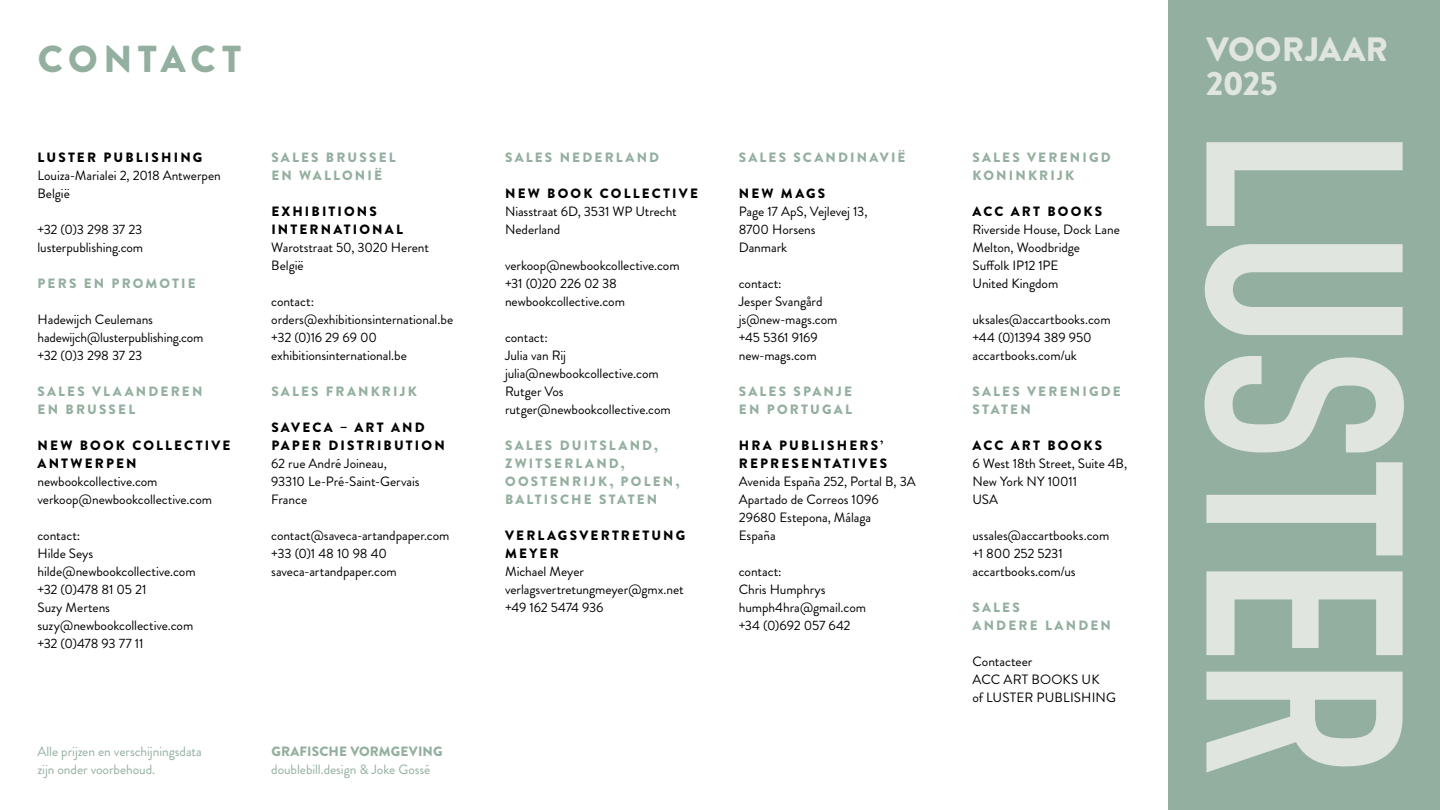
<style>
.page{position:relative;width:1440px;height:810px;background:#fff}
.page>*{position:absolute;margin:0;border:0;box-sizing:border-box;transform-origin:0 0}
.t1{font:900 37.5px "Brandon Grotesque";letter-spacing:.14em;color:#93af9f}
.t2{font:900 33.75px/33.8px "Brandon Grotesque";color:#e0e5e0}
.t3{font:13.5px/18px "Brandon Grotesque";letter-spacing:-.005em;color:#000}
.t4{font:900 13.5px/18px "Brandon Grotesque";letter-spacing:.16em;color:#93af9f}
.t5{font:900 13.5px/18px "Brandon Grotesque";letter-spacing:.16em;color:#000}
.t6{font:13.5px/18px "Brandon Grotesque";letter-spacing:-.005em;color:#93af9f}
.t7{font:900 13.5px "Brandon Grotesque";letter-spacing:.01em;color:#93af9f}
</style>
<div class="page">
<div style="left:1169px;top:0;width:271px;height:810px;background:#93af9f"></div>
<svg style="left:1206px;top:142px;width:197px;height:84px"></svg>
<svg style="left:1205px;top:244px;width:198px;height:91px"></svg>
<svg style="left:1205px;top:356px;width:199px;height:96px"></svg>
<svg style="left:1206px;top:462px;width:197px;height:93px"></svg>
<svg style="left:1206px;top:571px;width:197px;height:84px"></svg>
<svg style="left:1206px;top:672px;width:197px;height:100px"></svg>
<h1 class="t1" style="left:38px;top:33px;width:205px">CONTACT</h1>
<p class="t5" style="left:38px;top:149px;width:166px">LUSTER PUBLISHING</p>
<p class="t3" style="left:37px;top:167px;width:185px">Louiza-Marialei 2, 2018 Antwerpen<br>België</p>
<p class="t3" style="left:37px;top:221px;width:107px">+32 (0)3 298 37 23 lusterpublishing.com</p>
<p class="t4" style="left:38px;top:275px;width:159px">PERS EN PROMOTIE</p>
<p class="t3" style="left:37px;top:311px;width:168px">Hadewijch Ceulemans hadewijch@lusterpublishing.com +32 (0)3 298 37 23</p>
<p class="t4" style="left:38px;top:383px;width:166px">SALES VLAANDEREN<br>EN BRUSSEL</p>
<p class="t5" style="left:38px;top:437px;width:194px">NEW BOOK COLLECTIVE<br>ANTWERPEN</p>
<p class="t3" style="left:37px;top:473px;width:176px">newbookcollective.com verkoop@newbookcollective.com</p>
<p class="t3" style="left:37px;top:527px;width:160px">contact:<br>Hilde Seys hilde@newbookcollective.com +32 (0)478 81 05 21<br>Suzy Mertens suzy@newbookcollective.com +32 (0)478 93 77 11</p>
<p class="t4" style="left:271px;top:148px;width:126px">SALES BRUSSEL<br>EN WALLONIË</p>
<p class="t5" style="left:271px;top:202px;width:133px">EXHIBITIONS<br>INTERNATIONAL</p>
<p class="t3" style="left:271px;top:238px;width:159px">Warotstraat 50, 3020 Herent<br>België</p>
<p class="t3" style="left:271px;top:292px;width:183px">contact: orders@exhibitionsinternational.be +32 (0)16 29 69 00 exhibitionsinternational.be</p>
<p class="t4" style="left:271px;top:382px;width:147px">SALES FRANKRIJK</p>
<p class="t5" style="left:271px;top:418px;width:175px">SAVECA – ART AND<br>PAPER DISTRIBUTION</p>
<p class="t3" style="left:271px;top:454px;width:150px">62 rue André Joineau,<br>93310 Le-Pré-Saint-Gervais<br>France</p>
<p class="t3" style="left:271px;top:526px;width:180px">contact@saveca-artandpaper.com +33 (0)1 48 10 98 40 saveca-artandpaper.com</p>
<p class="t6" style="left:37px;top:742px;width:166px">Alle prijzen en verschijningsdata zijn onder voorbehoud.</p>
<p class="t7" style="left:271px;top:742px;width:173px">GRAFISCHE VORMGEVING</p>
<p class="t6" style="left:271px;top:760px;width:161px">doublebill.design &amp; Joke Gossé</p>
<p class="t4" style="left:505px;top:148px;width:156px">SALES NEDERLAND</p>
<p class="t5" style="left:505px;top:184px;width:194px">NEW BOOK COLLECTIVE</p>
<p class="t3" style="left:505px;top:202px;width:173px">Niasstraat 6D, 3531 WP Utrecht<br>Nederland</p>
<p class="t3" style="left:505px;top:256px;width:176px">verkoop@newbookcollective.com +31 (0)20 226 02 38 newbookcollective.com</p>
<p class="t3" style="left:505px;top:328px;width:167px">contact:<br>Julia van Rij julia@newbookcollective.com<br>Rutger Vos rutger@newbookcollective.com</p>
<p class="t4" style="left:505px;top:436px;width:176px">SALES DUITSLAND,<br>ZWITSERLAND,<br>OOSTENRIJK, POLEN,<br>BALTISCHE STATEN</p>
<p class="t5" style="left:505px;top:526px;width:182px">VERLAGSVERTRETUNG<br>MEYER</p>
<p class="t3" style="left:505px;top:562px;width:180px">Michael Meyer verlagsvertretungmeyer@gmx.net +49 162 5474 936</p>
<p class="t4" style="left:739px;top:149px;width:168px">SALES SCANDINAVIË</p>
<p class="t5" style="left:739px;top:185px;width:88px">NEW MAGS</p>
<p class="t3" style="left:739px;top:203px;width:130px">Page 17 ApS, Vejlevej 13,<br>8700 Horsens<br>Danmark</p>
<p class="t3" style="left:739px;top:275px;width:100px">contact:<br>Jesper Svangård js@new-mags.com +45 5361 9169 new-mags.com</p>
<p class="t4" style="left:739px;top:383px;width:115px">SALES SPANJE<br>EN PORTUGAL</p>
<p class="t5" style="left:739px;top:437px;width:150px">HRA PUBLISHERS’<br>REPRESENTATIVES</p>
<p class="t3" style="left:739px;top:473px;width:179px">Avenida España 252, Portal B, 3A<br>Apartado de Correos 1096<br>29680 Estepona, Málaga<br>España</p>
<p class="t3" style="left:739px;top:563px;width:129px">contact:<br>Chris Humphrys humph4hra@gmail.com +34 (0)692 057 642</p>
<p class="t4" style="left:973px;top:148px;width:140px">SALES VERENIGD<br>KONINKRIJK</p>
<p class="t5" style="left:973px;top:202px;width:131px">ACC ART BOOKS</p>
<p class="t3" style="left:973px;top:221px;width:149px">Riverside House, Dock Lane<br>Melton, Woodbridge<br>Suffolk IP12 1PE<br>United Kingdom</p>
<p class="t3" style="left:973px;top:310px;width:140px">uksales@accartbooks.com +44 (0)1394 389 950 accartbooks.com/uk</p>
<p class="t4" style="left:973px;top:382px;width:150px">SALES VERENIGDE<br>STATEN</p>
<p class="t5" style="left:973px;top:436px;width:131px">ACC ART BOOKS</p>
<p class="t3" style="left:973px;top:454px;width:156px">6 West 18th Street, Suite 4B,<br>New York NY 10011<br>USA</p>
<p class="t3" style="left:973px;top:526px;width:138px">ussales@accartbooks.com +1 800 252 5231 accartbooks.com/us</p>
<p class="t4" style="left:973px;top:598px;width:140px">SALES<br>ANDERE LANDEN</p>
<p class="t3" style="left:973px;top:652px;width:145px">Contacteer<br>ACC ART BOOKS UK<br>of LUSTER PUBLISHING</p>
<h2 class="t2" style="left:1206px;top:33px;width:183px">VOORJAAR<br>2025</h2>
</div>
